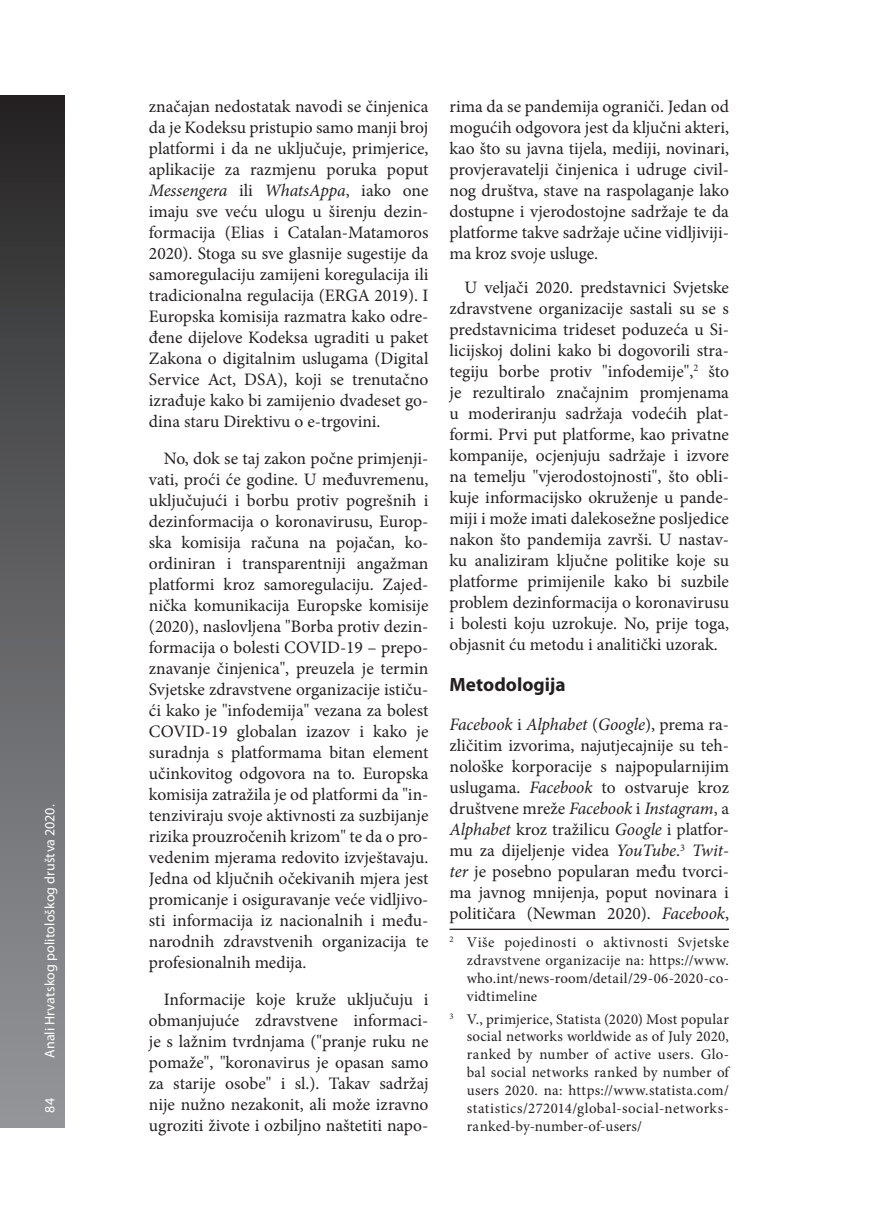
<style>
.page{position:relative;width:878px;height:1230px;background:#fff}
.page>*{position:absolute;margin:0;border:0;box-sizing:border-box;transform-origin:0 0}
.t1{font:700 19.25px "Myriad Pro";color:#231f20}
.t2{font:17.5px/21px "Minion Pro";color:#231f20;text-align:justify}
.t3{font:14.88px/17.8px "Minion Pro";letter-spacing:.02em;color:#231f20;text-align:justify}
.t4{font:14px "Myriad Pro";letter-spacing:.005em;color:#fff}
.s1{font-style:italic}
</style>
<div class="page">
<div style="left:0;top:95px;width:64px;height:1032px;background:linear-gradient(to bottom,#292728,#979a9d)"></div>
<hr style="left:449px;top:928px;width:279px;height:1px;background:#231f20">
<p class="t4" style="left:41px;top:1112px;width:309px;rotate:-90deg">84 Anali Hrvatskog politološkog društva 2020.</p>
<p class="t2" style="left:149px;top:96px;width:281px">značajan nedostatak navodi se činjenica da je Kodeksu pristupio samo manji broj platformi i da ne uključuje, primjerice, aplikacije za razmjenu poruka poput <span class="s1">Messengera</span> ili <span class="s1">WhatsAppa</span>, iako one imaju sve veću ulogu u širenju dezin&shy;formacija (Elias i Catalan-Matamoros 2020). Stoga su sve glasnije sugestije da samoregulaciju zamijeni koregulacija ili tradicionalna regulacija (ERGA 2019). I Europska komisija razmatra kako odre&shy;đene dijelove Kodeksa ugraditi u paket Zakona o digitalnim uslugama (Digital Service Act, DSA), koji se trenutačno izrađuje kako bi zamijenio dvadeset go&shy;dina staru Direktivu o e-trgovini.</p>
<p class="t2" style="left:149px;top:448px;width:281px;text-indent:15px">No, dok se taj zakon počne primjenji&shy;vati, proći će godine. U međuvremenu, uključujući i borbu protiv pogrešnih i dezinformacija o koronavirusu, Europ&shy;ska komisija računa na pojačan, ko&shy;ordiniran i transparentniji angažman platformi kroz samoregulaciju. Zajed&shy;nička komunikacija Europske komisije (2020), naslovljena "Borba protiv dezin&shy;formacija o bolesti COVID-19 – prepo&shy;znavanje činjenica", preuzela je termin Svjetske zdravstvene organizacije ističu&shy;ći kako je "infodemija" vezana za bolest COVID-19 globalan izazov i kako je suradnja s platformama bitan element učinkovitog odgovora na to. Europska komisija zatražila je od platformi da "in&shy;tenziviraju svoje aktivnosti za suzbijanje rizika prouzročenih krizom" te da o pro&shy;vedenim mjerama redovito izvještavaju.<br>Jedna od ključnih očekivanih mjera jest promicanje i osiguravanje veće vidljivo&shy;sti informacija iz nacionalnih i među&shy;narodnih zdravstvenih organizacija te profesionalnih medija.</p>
<p class="t2" style="left:149px;top:988px;width:281px;text-indent:15px">Informacije koje kruže uključuju i obmanjujuće zdravstvene informaci&shy;je s lažnim tvrdnjama ("pranje ruku ne pomaže", "koronavirus je opasan samo za starije osobe" i sl.). Takav sadržaj nije nužno nezakonit, ali može izravno ugroziti živote i ozbiljno naštetiti napo-</p>
<p class="t2" style="left:449px;top:96px;width:281px">rima da se pandemija ograniči. Jedan od mogućih odgovora jest da ključni akteri, kao što su javna tijela, mediji, novinari, provjeravatelji činjenica i udruge civil&shy;nog društva, stave na raspolaganje lako dostupne i vjerodostojne sadržaje te da platforme takve sadržaje učine vidljiviji&shy;ma kroz svoje usluge.</p>
<p class="t2" style="left:449px;top:277px;width:281px;text-indent:15px">U veljači 2020. predstavnici Svjetske zdravstvene organizacije sastali su se s predstavnicima trideset poduzeća u Si&shy;licijskoj dolini kako bi dogovorili stra&shy;tegiju borbe protiv "infodemije",<sup>2</sup> što je rezultiralo značajnim promjenama u moderiranju sadržaja vodećih plat&shy;formi. Prvi put platforme, kao privatne kompanije, ocjenjuju sadržaje i izvore na temelju "vjerodostojnosti", što obli&shy;kuje informacijsko okruženje u pande&shy;miji i može imati dalekosežne posljedice nakon što pandemija završi. U nastav&shy;ku analiziram ključne politike koje su platforme primijenile kako bi suzbile problem dezinformacija o koronavirusu i bolesti koju uzrokuje. No, prije toga, objasnit ću metodu i analitički uzorak.</p>
<p class="t1" style="left:449px;top:672px;width:118px">Metodologija</p>
<p class="t2" style="left:449px;top:714px;width:281px"><span class="s1">Facebook</span> i <span class="s1">Alphabet</span> (<span class="s1">Google</span>), prema ra&shy;zličitim izvorima, najutjecajnije su teh&shy;nološke korporacije s najpopularnijim uslugama. <span class="s1">Facebook</span> to ostvaruje kroz društvene mreže <span class="s1">Facebook</span> i <span class="s1">Instagram</span>, a <span class="s1">Alphabet</span> kroz tražilicu <span class="s1">Google</span> i platfor&shy;mu za dijeljenje videa <span class="s1">YouTube</span>.<sup>3</sup> <span class="s1">Twit&shy;ter</span> je posebno popularan među tvorci&shy;ma javnog mnijenja, poput novinara i političara (Newman 2020). <span class="s1">Facebook</span>,</p>
<p class="t3" style="left:466px;top:933px;width:263px;text-indent:-17px"><sup>2</sup> Više pojedinosti o aktivnosti Svjetske zdravstvene organizacije na: https://www. who.int/news-room/detail/29-06-2020-co&shy;vidtimeline</p>
<p class="t3" style="left:466px;top:1009px;width:263px;text-indent:-17px"><sup>3</sup> V., primjerice, Statista (2020) Most popular social networks worldwide as of July 2020, ranked by number of active users. Glo&shy;bal social networks ranked by number of users 2020. na: https://www.statista.com/ statistics/272014/global-social-networks&shy;ranked-by-number-of-users/</p>
</div>
